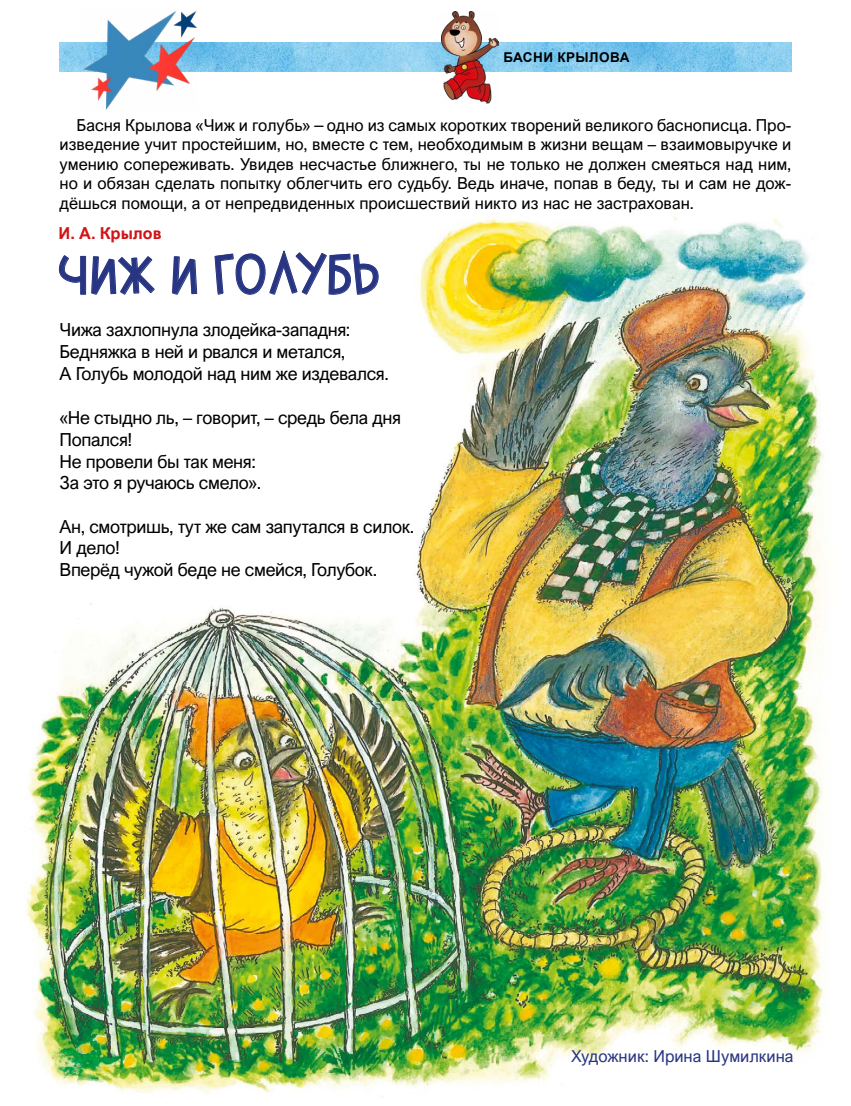
<style>
.page{position:relative;width:851px;height:1106px;background:#fff}
.page>*{position:absolute;margin:0;border:0;box-sizing:border-box;transform-origin:0 0}
.t1{font:33px "Mishav 1";letter-spacing:.02em;color:#283583}
.t2{font:18px/21.6px "Arial Nova";letter-spacing:-.02em;color:#000}
.t3{font:16.5px/19.5px "Arial Nova";color:#000;text-align:justify}
.t4{font:16.5px "Arial Nova";color:#283583}
.t5{font:700 16.5px "Arial Nova";color:#d21317}
.t6{font:700 13.5px "Arial";letter-spacing:.035em;color:#000}
.s1{font-size:18px}
</style>
<div class="page">
<img style="left:26px;top:217px;width:799px;height:880px">
<svg style="left:59px;top:254px;width:96px;height:41px"></svg>
<svg style="left:172px;top:256px;width:25px;height:39px"></svg>
<svg style="left:214px;top:248px;width:165px;height:47px"></svg>
<img style="left:60px;top:43px;width:731px;height:29px">
<img style="left:82px;top:11px;width:116px;height:99px">
<img style="left:441px;top:12px;width:57px;height:92px">
<p class="t6" style="left:503px;top:48px;width:128px">БАСНИ КРЫЛОВА</p>
<p class="t3" style="left:60px;top:115px;width:733px;text-indent:17px">Басня Крылова «Чиж и голубь» <span class="s1">–</span> одно из самых коротких творений великого баснописца. Про&shy;изведение учит простейшим, но, вместе с тем, необходимым в жизни вещам – взаимовыручке и умению сопереживать. Увидев несчастье ближнего, ты не только не должен смеяться над ним, но и обязан сделать попытку облегчить его судьбу. Ведь иначе, попав в беду, ты и сам не дож&shy;дёшься помощи, а от непредвиденных происшествий никто из нас не застрахован.</p>
<h1 class="t1" style="left:60px;top:263px;width:322px">чиж и голубь</h1>
<p class="t5" style="left:58px;top:223px;width:105px">И. А. Крылов</p>
<p class="t2" style="left:60px;top:319px;width:331px">Чижа захлопнула злодейка-западня:<br>Бедняжка в ней и рвался и метался,<br>А Голубь молодой над ним же издевался.</p>
<p class="t2" style="left:60px;top:407px;width:343px">«Не стыдно ль, – говорит, – средь бела дня<br>Попался!<br>Не провели бы так меня:<br>За это я ручаюсь смело».</p>
<p class="t2" style="left:60px;top:515px;width:356px">Ан, смотришь, тут же сам запутался в силок.<br>И дело!<br>Вперёд чужой беде не смейся, Голубок.</p>
<p class="t4" style="left:571px;top:1047px;width:224px">Художник: Ирина Шумилкина</p>
</div>
